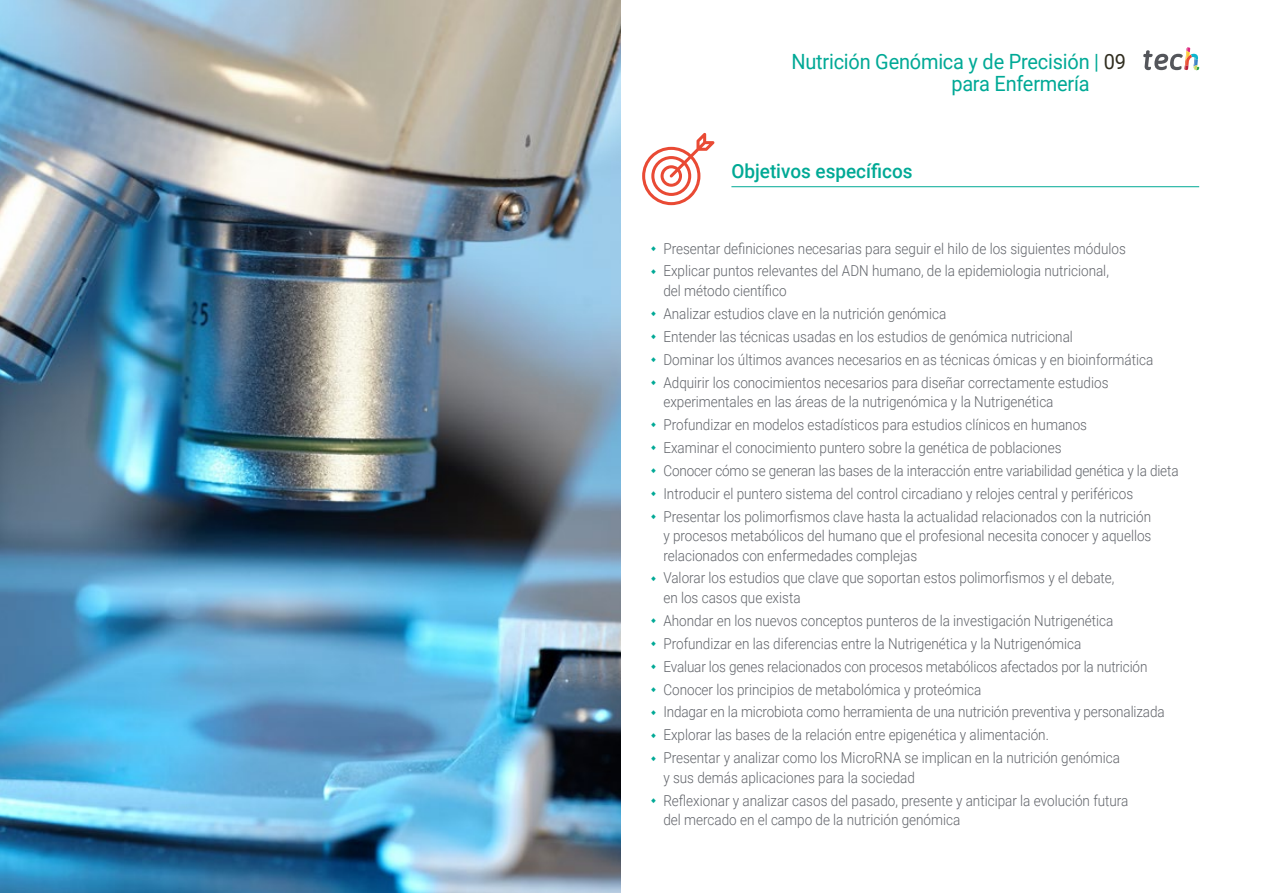
<style>
.page{position:relative;width:1263px;height:893px;background:#fff}
.page>*{position:absolute;margin:0;border:0;box-sizing:border-box;transform-origin:0 0}
.t1{font:21px/22.5px "Roboto";letter-spacing:-.01em;color:#00a996;scale:.95 1}
.t2{font:500 19.5px "Roboto";color:#00a995}
.t3{font:300 15px/23px "Roboto";color:#61646a;scale:.9 1}
.s1{color:#312e20}
</style>
<div class="page">
<img style="left:0;top:0;width:621px;height:893px">
<svg style="left:1143px;top:47px;width:56px;height:24px"></svg>
<hr style="left:731px;top:186px;width:468px;height:1px;background:#00a995">
<svg style="left:642px;top:133px;width:72px;height:72px"></svg>
<h1 class="t1" style="left:951px;top:49px;width:185px;text-indent:-160px">Nutrición Genómica y de Precisión | <span class="s1">09 </span>para Enfermería</h1>
<h2 class="t2" style="left:731px;top:158px;width:183px">Objetivos específicos</h2>
<p class="t3" style="left:663px;top:236px;width:515px">Presentar definiciones necesarias para seguir el hilo de los siguientes módulos<br>Explicar puntos relevantes del ADN humano, de la epidemiologia nutricional,</p>
<p class="t3" style="left:663px;top:279px;width:546px">del método científico<br>Analizar estudios clave en la nutrición genómica<br>Entender las técnicas usadas en los estudios de genómica nutricional<br>Dominar los últimos avances necesarios en as técnicas ómicas y en bioinformática Adquirir los conocimientos necesarios para diseñar correctamente estudios</p>
<p class="t3" style="left:663px;top:390px;width:574px">experimentales en las áreas de la nutrigenómica y la Nutrigenética<br>Profundizar en modelos estadísticos para estudios clínicos en humanos<br>Examinar el conocimiento puntero sobre la genética de poblaciones<br>Conocer cómo se generan las bases de la interacción entre variabilidad genética y la dieta Introducir el puntero sistema del control circadiano y relojes central y periféricos Presentar los polimorfismos clave hasta la actualidad relacionados con la nutrición</p>
<p class="t3" style="left:663px;top:525px;width:544px;line-height:19.5px">y procesos metabólicos del humano que el profesional necesita conocer y aquellos relacionados con enfermedades complejas</p>
<p class="t3" style="left:663px;top:568px;width:503px;line-height:19.5px">Valorar los estudios que clave que soportan estos polimorfismos y el debate, en los casos que exista</p>
<p class="t3" style="left:663px;top:608px;width:558px">Ahondar en los nuevos conceptos punteros de la investigación Nutrigenética Profundizar en las diferencias entre la Nutrigenética y la Nutrigenómica<br>Evaluar los genes relacionados con procesos metabólicos afectados por la nutrición Conocer los principios de metabolómica y proteómica<br>Indagar en la microbiota como herramienta de una nutrición preventiva y personalizada Explorar las bases de la relación entre epigenética y alimentación.<br>Presentar y analizar como los MicroRNA se implican en la nutrición genómica</p>
<p class="t3" style="left:663px;top:765px;width:518px">y sus demás aplicaciones para la sociedad<br>Reflexionar y analizar casos del pasado, presente y anticipar la evolución futura</p>
<p class="t3" style="left:663px;top:808px;width:331px">del mercado en el campo de la nutrición genómica</p>
</div>
